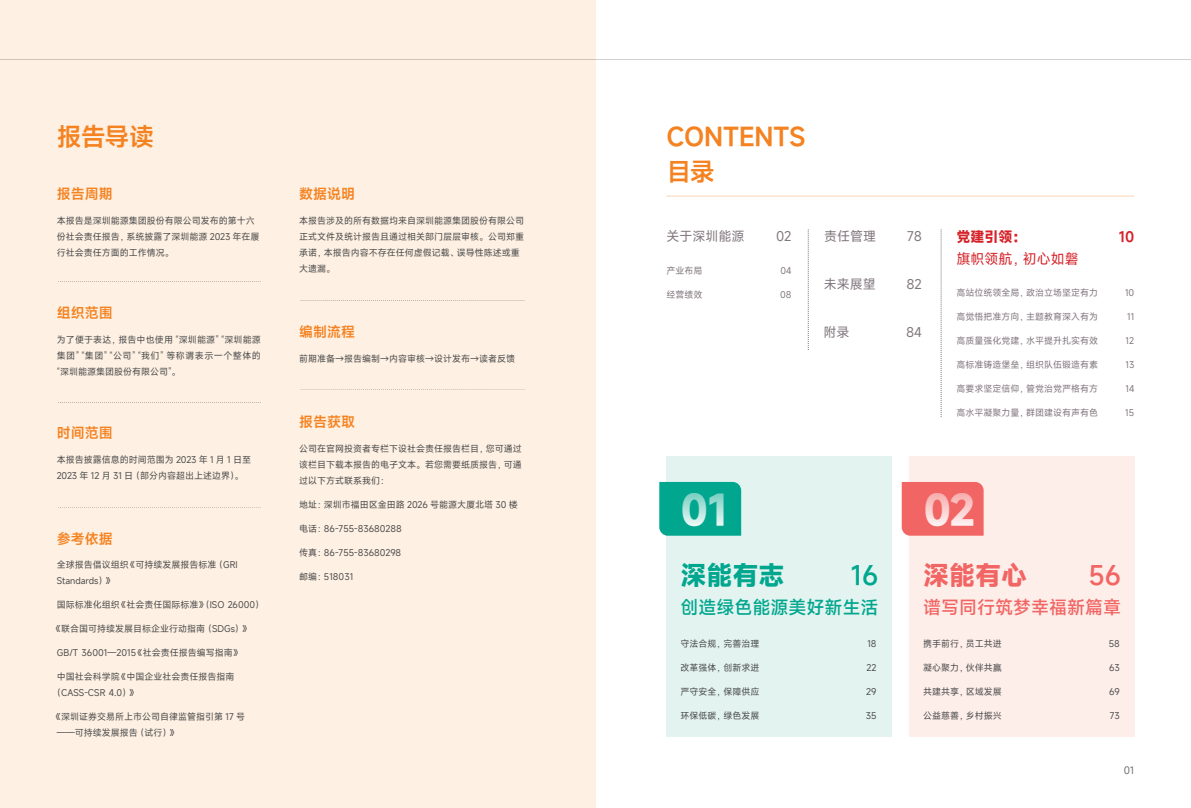
<style>
.page{position:relative;width:1191px;height:808px;background:#fff}
.page>*{position:absolute;margin:0;border:0;box-sizing:border-box;transform-origin:0 0}
.t1{font:700 40px "Mi Sans";color:#fff}
.t2{font:700 26px "Mi Sans";color:#00a78e}
.t3{font:700 26px "Mi Sans";color:#f16664}
.t4{font:500 26px "Mi Sans";color:#00a78e}
.t5{font:500 26px "Mi Sans";color:#f16664}
.t6{font:600 25px "Mi Sans";letter-spacing:-.005em;color:#f58220}
.t7{font:500 18px "Mi Sans";color:#00a78e}
.t8{font:500 18px "Mi Sans";color:#f16664}
.t9{font:600 14px "Mi Sans";color:#f58220}
.t10{font:14px "Mi Sans";color:#d52229}
.t11{font:700 14px "Mi Sans";color:#d52229}
.t12{font:600 14px "Mi Sans";color:#d52229}
.t13{font:13px "Mi Sans";color:#80767d}
.t14{font:10px "Mi Sans";color:#6c6d70}
.t15{font:9px/16px "Mi Sans";color:#4b4c4d}
.t16{font:9px "Mi Sans";color:#80767d}
</style>
<div class="page">
<div style="left:0;top:0;width:595px;height:808px;background:#fef0e2"></div>
<hr style="left:0;top:59px;width:1191px;height:1px;background:#4b4c4d">
<div style="left:666px;top:457px;width:225px;height:280px;background:#e3f3f0"></div>
<div style="left:909px;top:457px;width:225px;height:280px;background:#feeee9"></div>
<svg style="left:58px;top:281px;width:203px;height:1px"></svg>
<svg style="left:300px;top:300px;width:224px;height:1px"></svg>
<svg style="left:58px;top:402px;width:203px;height:1px"></svg>
<svg style="left:300px;top:389px;width:224px;height:1px"></svg>
<svg style="left:58px;top:507px;width:203px;height:1px"></svg>
<svg style="left:808px;top:229px;width:1px;height:121px"></svg>
<svg style="left:941px;top:229px;width:1px;height:188px"></svg>
<hr style="left:666px;top:195px;width:468px;height:1px;background:#f58220">
<div style="left:659px;top:482px;width:82px;height:54px;background:#00a78e"></div>
<div style="left:901px;top:482px;width:82px;height:54px;background:#f16664"></div>
<h3 class="t6" style="left:57px;top:120px;width:99px">报告导读</h3>
<h3 class="t9" style="left:57px;top:184px;width:57px">报告周期</h3>
<p class="t15" style="left:57px;top:212px;width:204px">本报告是深圳能源集团股份有限公司发布的第十六份社会责任报告，系统披露了深圳能源 2023 年在履行社会责任方面的工作情况。</p>
<h3 class="t9" style="left:57px;top:304px;width:57px">组织范围</h3>
<p class="t15" style="left:57px;top:331px;width:206px;text-align:justify">为了便于表达，报告中也使用 “深圳能源” “深圳能源集团” “集团” “公司” “我们” 等称谓表示一个整体的“深圳能源集团股份有限公司”。</p>
<h3 class="t9" style="left:57px;top:424px;width:57px">时间范围</h3>
<p class="t15" style="left:57px;top:451px;width:196px">本报告披露信息的时间范围为 2023 年 1 月 1 日至<br>2023 年 12 月 31 日（部分内容超出上述边界）。</p>
<h3 class="t9" style="left:57px;top:529px;width:57px">参考依据</h3>
<p class="t15" style="left:57px;top:557px;width:183px">全球报告倡议组织《可持续发展报告标准（GRI<br>Standards）》</p>
<p class="t15" style="left:57px;top:597px;width:209px">国际标准化组织《社会责任国际标准》（ISO 26000）</p>
<p class="t15" style="left:52px;top:621px;width:200px">《联合国可持续发展目标企业行动指南（SDGs）》</p>
<p class="t15" style="left:57px;top:645px;width:187px">GB/T 36001—2015《社会责任报告编写指南》</p>
<p class="t15" style="left:52px;top:669px;width:184px;text-indent:4px">中国社会科学院《中国企业社会责任报告指南（CASS-CSR 4.0）》</p>
<p class="t15" style="left:57px;top:709px;width:190px;text-indent:-4px">《深圳证券交易所上市公司自律监管指引第 17 号——可持续发展报告（试行）》</p>
<h3 class="t9" style="left:299px;top:184px;width:57px">数据说明</h3>
<p class="t15" style="left:299px;top:212px;width:226px">本报告涉及的所有数据均来自深圳能源集团股份有限公司正式文件及统计报告且通过相关部门层层审核。公司郑重承诺，本报告内容不存在任何虚假记载、误导性陈述或重大遗漏。</p>
<h3 class="t9" style="left:299px;top:322px;width:57px">编制流程</h3>
<p class="t15" style="left:299px;top:350px;width:217px">前期准备→报告编制→内容审核→设计发布→读者反馈</p>
<h3 class="t9" style="left:299px;top:412px;width:57px">报告获取</h3>
<p class="t15" style="left:299px;top:440px;width:224px;text-align:justify">公司在官网投资者专栏下设社会责任报告栏目，您可通过该栏目下载本报告的电子文本。若您需要纸质报告，可通过以下方式联系我们：</p>
<p class="t15" style="left:299px;top:496px;width:220px">地址：深圳市福田区金田路 2026 号能源大厦北塔 30 楼</p>
<p class="t15" style="left:299px;top:520px;width:104px">电话：86-755-83680288</p>
<p class="t15" style="left:299px;top:544px;width:104px">传真：86-755-83680298</p>
<p class="t15" style="left:299px;top:568px;width:56px">邮编：518031</p>
<h3 class="t6" style="left:666px;top:120px;width:141px">CONTENTS</h3>
<h3 class="t6" style="left:666px;top:155px;width:50px">目录</h3>
<h3 class="t11" style="left:956px;top:227px;width:71px">党建引领：</h3>
<h3 class="t10" style="left:956px;top:249px;width:124px">旗帜领航，初心如磐</h3>
<p class="t16" style="left:956px;top:287px;width:143px">高站位统领全局，政治立场坚定有力</p>
<p class="t16" style="left:956px;top:311px;width:143px">高觉悟把准方向，主题教育深入有为</p>
<p class="t16" style="left:956px;top:335px;width:143px">高质量强化党建，水平提升扎实有效</p>
<p class="t16" style="left:956px;top:359px;width:143px">高标准铸造堡垒，组织队伍锻造有素</p>
<p class="t16" style="left:956px;top:383px;width:143px">高要求坚定信仰，管党治党严格有方</p>
<p class="t16" style="left:956px;top:407px;width:143px">高水平凝聚力量，群团建设有声有色</p>
<h3 class="t13" style="left:824px;top:227px;width:53px">责任管理</h3>
<h3 class="t13" style="left:824px;top:275px;width:53px">未来展望</h3>
<h3 class="t13" style="left:823px;top:323px;width:27px">附录</h3>
<h3 class="t13" style="left:666px;top:228px;width:79px">关于深圳能源</h3>
<h3 class="t12" style="left:1118px;top:227px;width:17px">10</h3>
<p class="t16" style="left:666px;top:265px;width:37px">产业布局</p>
<p class="t16" style="left:666px;top:289px;width:37px">经营绩效</p>
<h3 class="t13" style="left:776px;top:228px;width:17px">02</h3>
<h3 class="t13" style="left:907px;top:227px;width:16px">78</h3>
<h3 class="t13" style="left:906px;top:275px;width:17px">82</h3>
<h3 class="t13" style="left:906px;top:323px;width:17px">84</h3>
<p class="t16" style="left:780px;top:265px;width:13px">04</p>
<p class="t16" style="left:780px;top:289px;width:13px">08</p>
<p class="t16" style="left:1125px;top:287px;width:11px">10</p>
<p class="t16" style="left:1127px;top:311px;width:9px">11</p>
<p class="t16" style="left:1125px;top:335px;width:10px">12</p>
<p class="t16" style="left:1125px;top:359px;width:10px">13</p>
<p class="t16" style="left:1125px;top:383px;width:10px">14</p>
<p class="t16" style="left:1125px;top:407px;width:11px">15</p>
<h1 class="t1" style="left:680px;top:484px;width:49px">01</h1>
<h1 class="t1" style="left:923px;top:484px;width:53px">02</h1>
<h2 class="t4" style="left:851px;top:558px;width:29px">16</h2>
<h2 class="t3" style="left:923px;top:558px;width:105px">深能有心</h2>
<h3 class="t8" style="left:923px;top:595px;width:199px">谱写同行筑梦幸福新篇章</h3>
<p class="t15" style="left:923px;top:635px;width:80px">携手前行，员工共进</p>
<p class="t15" style="left:923px;top:659px;width:80px">凝心聚力，伙伴共赢</p>
<p class="t15" style="left:923px;top:683px;width:80px">共建共享，区域发展</p>
<p class="t15" style="left:923px;top:707px;width:80px">公益慈善，乡村振兴</p>
<h2 class="t2" style="left:680px;top:558px;width:105px">深能有志</h2>
<h3 class="t7" style="left:680px;top:595px;width:199px">创造绿色能源美好新生活</h3>
<p class="t15" style="left:680px;top:635px;width:80px">守法合规，完善治理</p>
<p class="t15" style="left:680px;top:659px;width:80px">改革强体，创新求进</p>
<p class="t15" style="left:680px;top:683px;width:80px">严守安全，保障供应</p>
<p class="t15" style="left:680px;top:707px;width:80px">环保低碳，绿色发展</p>
<h2 class="t5" style="left:1089px;top:558px;width:34px">56</h2>
<p class="t15" style="left:867px;top:635px;width:11px">18</p>
<p class="t15" style="left:866px;top:659px;width:12px">22</p>
<p class="t15" style="left:866px;top:683px;width:12px">29</p>
<p class="t15" style="left:866px;top:708px;width:12px">35</p>
<p class="t15" style="left:1108px;top:636px;width:13px">58</p>
<p class="t15" style="left:1109px;top:660px;width:12px">63</p>
<p class="t15" style="left:1109px;top:684px;width:12px">69</p>
<p class="t15" style="left:1109px;top:708px;width:12px">73</p>
<p class="t14" style="left:1123px;top:764px;width:12px">01</p>
</div>
